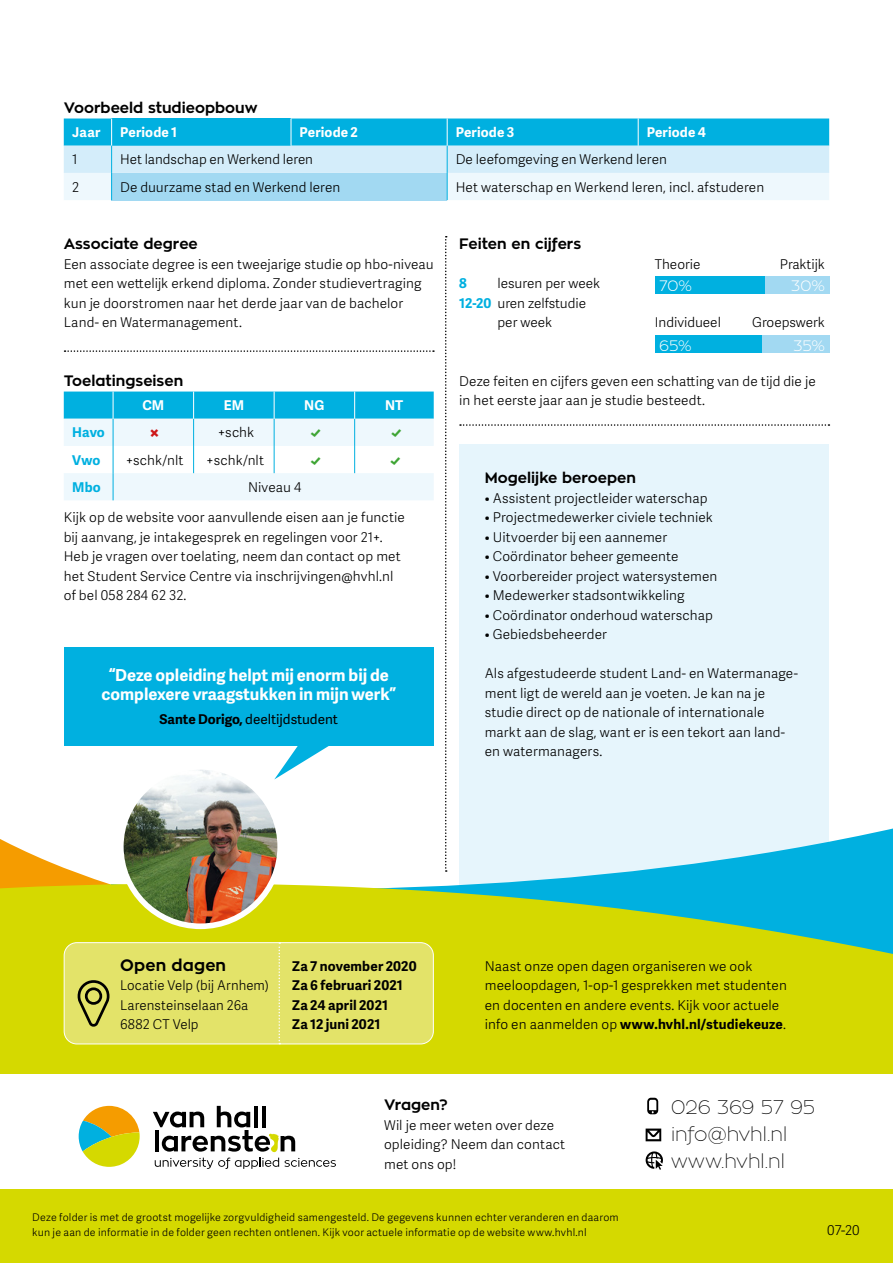
<style>
.page{position:relative;width:893px;height:1263px;background:#fff}
.page>*{position:absolute;margin:0;border:0;box-sizing:border-box;transform-origin:0 0}
.t1{font:100 19.5px/27px "Zona Pro";color:#000}
.t2{font:700 16.5px/19.8px "Adelle Sans";color:#fff;text-align:center}
.t3{font:700 16.5px "Zona Pro";letter-spacing:.01em;color:#000}
.t4{font:700 15px "Zona Pro";color:#000}
.t5{font:300 15px "Zona Pro";color:#fff}
.t6{font:300 14.85px "Adelle Sans";color:#3fa535}
.t7{font:300 14.85px "Adelle Sans";color:#cd1719}
.t8{font:300 13.5px/19.5px "Adelle Sans";letter-spacing:.01em;color:#000}
.t9{font:700 13.5px/19.5px "Adelle Sans";letter-spacing:.015em;color:#000}
.t10{font:700 13.5px "Adelle Sans";letter-spacing:.01em;color:#fff}
.t11{font:13.5px "Adelle Sans";color:#000}
.t12{font:700 13.5px "Adelle Sans";letter-spacing:.01em;color:#00b0e0}
.t13{font:300 10.5px/15px "Adelle Sans";letter-spacing:.02em;color:#000}
.s1{font-weight:700}
.s2{font-weight:700;color:#00b0e0}
</style>
<div class="page">
<div style="left:459px;top:444px;width:370px;height:462px;background:#e6f5fc"></div>
<svg style="left:274px;top:779px;width:619px;height:102px"></svg>
<svg style="left:0;top:839px;width:100px;height:42px"></svg>
<svg style="left:0;top:881px;width:893px;height:382px;background:#c3d515"></svg>
<svg style="left:64px;top:392px;width:370px;height:108px"></svg>
<img style="left:121px;top:767px;width:159px;height:159px;border-radius:80px">
<div style="left:118px;top:764px;width:165px;height:165px;border:6px solid #fff;border-radius:50%"></div>
<div style="left:0;top:1074px;width:893px;height:115px;background:#fff"></div>
<svg style="left:79px;top:1106px;width:61px;height:61px"></svg>
<svg style="left:153px;top:1106px;width:183px;height:63px"></svg>
<svg style="left:647px;top:1098px;width:11px;height:16px"></svg>
<svg style="left:646px;top:1128px;width:15px;height:13px"></svg>
<svg style="left:646px;top:1151px;width:17px;height:19px"></svg>
<svg style="left:274px;top:745px;width:78px;height:34px"></svg>
<div style="left:64px;top:647px;width:370px;height:98px;background:#00b0e0"></div>
<svg style="left:65px;top:350px;width:369px;height:2px"></svg>
<svg style="left:460px;top:424px;width:369px;height:2px"></svg>
<div style="left:655px;top:276px;width:174px;height:17px;background:#a2d9f2"></div>
<div style="left:655px;top:336px;width:174px;height:17px;background:#a2d9f2"></div>
<div style="left:655px;top:276px;width:109px;height:17px;background:#00b0e0"></div>
<div style="left:655px;top:336px;width:106px;height:17px;background:#00b0e0"></div>
<svg style="left:445px;top:236px;width:2px;height:636px"></svg>
<svg style="left:64px;top:118px;width:765px;height:82px;background:#8bd8f0"></svg>
<div style="left:64px;top:943px;width:369px;height:101px;background:#e3e369;border-radius:13px"></div>
<div style="left:64px;top:942px;width:370px;height:102px;border:1px solid #fff;border-radius:13px"></div>
<svg style="left:279px;top:942px;width:1px;height:102px"></svg>
<svg style="left:77px;top:980px;width:33px;height:47px"></svg>
<p class="t4" style="left:64px;top:97px;width:195px">Voorbeeld studieopbouw</p>
<p class="t10" style="left:72px;top:122px;width:30px">Jaar</p>
<p class="t10" style="left:120px;top:122px;width:59px">Periode 1</p>
<p class="t10" style="left:299px;top:122px;width:60px">Periode 2</p>
<p class="t10" style="left:456px;top:122px;width:60px">Periode 3</p>
<p class="t10" style="left:647px;top:122px;width:61px">Periode 4</p>
<p class="t8" style="left:72px;top:149px;width:7px">1</p>
<p class="t8" style="left:120px;top:149px;width:194px">Het landschap en Werkend leren</p>
<p class="t8" style="left:456px;top:149px;width:213px">De leefomgeving en Werkend leren</p>
<p class="t8" style="left:72px;top:177px;width:8px">2</p>
<p class="t8" style="left:120px;top:177px;width:222px">De duurzame stad en Werkend leren</p>
<p class="t8" style="left:456px;top:177px;width:310px">Het waterschap en Werkend leren, incl. afstuderen</p>
<p class="t4" style="left:64px;top:234px;width:136px">Associate degree</p>
<p class="t8" style="left:64px;top:254px;width:371px">Een associate degree is een tweejarige studie op hbo-niveau met een wettelijk erkend diploma. Zonder studievertraging kun je doorstromen naar het derde jaar van de bachelor Land- en Watermanagement.</p>
<p class="t4" style="left:64px;top:370px;width:121px">Toelatingseisen</p>
<p class="t10" style="left:142px;top:395px;width:23px">CM</p>
<p class="t10" style="left:224px;top:395px;width:22px">EM</p>
<p class="t10" style="left:304px;top:395px;width:22px">NG</p>
<p class="t10" style="left:385px;top:395px;width:20px">NT</p>
<p class="t12" style="left:72px;top:423px;width:34px">Havo</p>
<p class="t7" style="left:150px;top:422px;width:11px">f</p>
<p class="t8" style="left:218px;top:422px;width:38px">+schk</p>
<p class="t6" style="left:310px;top:422px;width:13px">e</p>
<p class="t6" style="left:391px;top:422px;width:13px">e</p>
<p class="t12" style="left:72px;top:450px;width:30px">Vwo</p>
<p class="t8" style="left:126px;top:450px;width:59px">+schk/nlt</p>
<p class="t8" style="left:206px;top:450px;width:59px">+schk/nlt</p>
<p class="t6" style="left:310px;top:449px;width:13px">e</p>
<p class="t6" style="left:390px;top:449px;width:13px">e</p>
<p class="t12" style="left:72px;top:477px;width:30px">Mbo</p>
<p class="t8" style="left:248px;top:477px;width:55px">Niveau 4</p>
<p class="t8" style="left:64px;top:507px;width:343px">Kijk op de website voor aanvullende eisen aan je functie bij aanvang, je intakegesprek en regelingen voor 21+.<br>Heb je vragen over toelating, neem dan contact op met het Student Service Centre via inschrijvingen@hvhl.nl of bel 058 284 62 32.</p>
<p class="t2" style="left:102px;top:664px;width:296px">“Deze opleiding helpt mij enorm bij de complexere vraagstukken in mijn werk”</p>
<p class="t11" style="left:160px;top:710px;width:180px"><span class="s1">Sante Dorigo,</span> deeltijdstudent</p>
<p class="t4" style="left:459px;top:234px;width:124px">Feiten en cijfers</p>
<p class="t12" style="left:459px;top:273px;width:9px">8</p>
<p class="t8" style="left:497px;top:273px;width:104px">lesuren per week</p>
<p class="t8" style="left:459px;top:293px;width:128px"><span class="s2">12-20</span> uren zelfstudie</p>
<p class="t8" style="left:497px;top:312px;width:56px">per week</p>
<p class="t8" style="left:655px;top:254px;width:47px">Theorie</p>
<p class="t8" style="left:780px;top:254px;width:47px">Praktijk</p>
<p class="t5" style="left:659px;top:276px;width:34px">70%</p>
<p class="t5" style="left:791px;top:276px;width:36px">30%</p>
<p class="t8" style="left:655px;top:312px;width:68px">Individueel</p>
<p class="t8" style="left:752px;top:312px;width:74px">Groepswerk</p>
<p class="t5" style="left:659px;top:336px;width:34px">65%</p>
<p class="t5" style="left:793px;top:336px;width:33px">35%</p>
<p class="t8" style="left:459px;top:371px;width:358px">Deze feiten en cijfers geven een schatting van de tijd die je in het eerste jaar aan je studie besteedt.</p>
<p class="t4" style="left:485px;top:468px;width:153px">Mogelijke beroepen</p>
<p class="t8" style="left:485px;top:488px;width:224px">• Assistent projectleider waterschap</p>
<p class="t8" style="left:485px;top:507px;width:230px">• Projectmedewerker civiele techniek</p>
<p class="t8" style="left:485px;top:527px;width:184px">• Uitvoerder bij een aannemer</p>
<p class="t8" style="left:485px;top:546px;width:195px">• Coördinator beheer gemeente</p>
<p class="t8" style="left:485px;top:565px;width:234px">• Voorbereider project watersystemen</p>
<p class="t8" style="left:485px;top:585px;width:201px">• Medewerker stadsontwikkeling</p>
<p class="t8" style="left:485px;top:604px;width:230px">• Coördinator onderhoud waterschap</p>
<p class="t8" style="left:485px;top:624px;width:124px">• Gebiedsbeheerder</p>
<p class="t8" style="left:485px;top:663px;width:315px">Als afgestudeerde student Land- en Watermanage&shy;ment ligt de wereld aan je voeten. Je kan na je studie direct op de nationale of internationale markt aan de slag, want er is een tekort aan land&shy;en watermanagers.</p>
<p class="t3" style="left:120px;top:954px;width:108px">Open dagen</p>
<p class="t8" style="left:120px;top:975px;width:150px">Locatie Velp (bij Arnhem)<br>Larensteinselaan 26a<br>6882 CT Velp</p>
<p class="t9" style="left:292px;top:955px;width:126px">Za 7 november 2020<br>Za 6 februari 2021<br>Za 24 april 2021<br>Za 12 juni 2021</p>
<p class="t8" style="left:485px;top:956px;width:304px">Naast onze open dagen organiseren we ook meeloopdagen, 1-op-1 gesprekken met studenten en docenten en andere events. Kijk voor actuele info en aanmelden op <span class="s1">www.hvhl.nl/studiekeuze</span>.</p>
<p class="t4" style="left:384px;top:1095px;width:65px">Vragen?</p>
<p class="t8" style="left:384px;top:1114px;width:183px">Wil je meer weten over deze opleiding? Neem dan contact met ons op!</p>
<p class="t13" style="left:32px;top:1209px;width:588px">Deze folder is met de grootst mogelijke zorgvuldigheid samengesteld. De gegevens kunnen echter veranderen en daarom kun je aan de informatie in de folder geen rechten ontlenen. Kijk voor actuele informatie op de website www.hvhl.nl</p>
<h1 class="t1" style="left:671px;top:1094px;width:145px">026 369 57 95 info@hvhl.nl www.hvhl.nl</h1>
<p class="t8" style="left:827px;top:1220px;width:34px">07-20</p>
</div>
